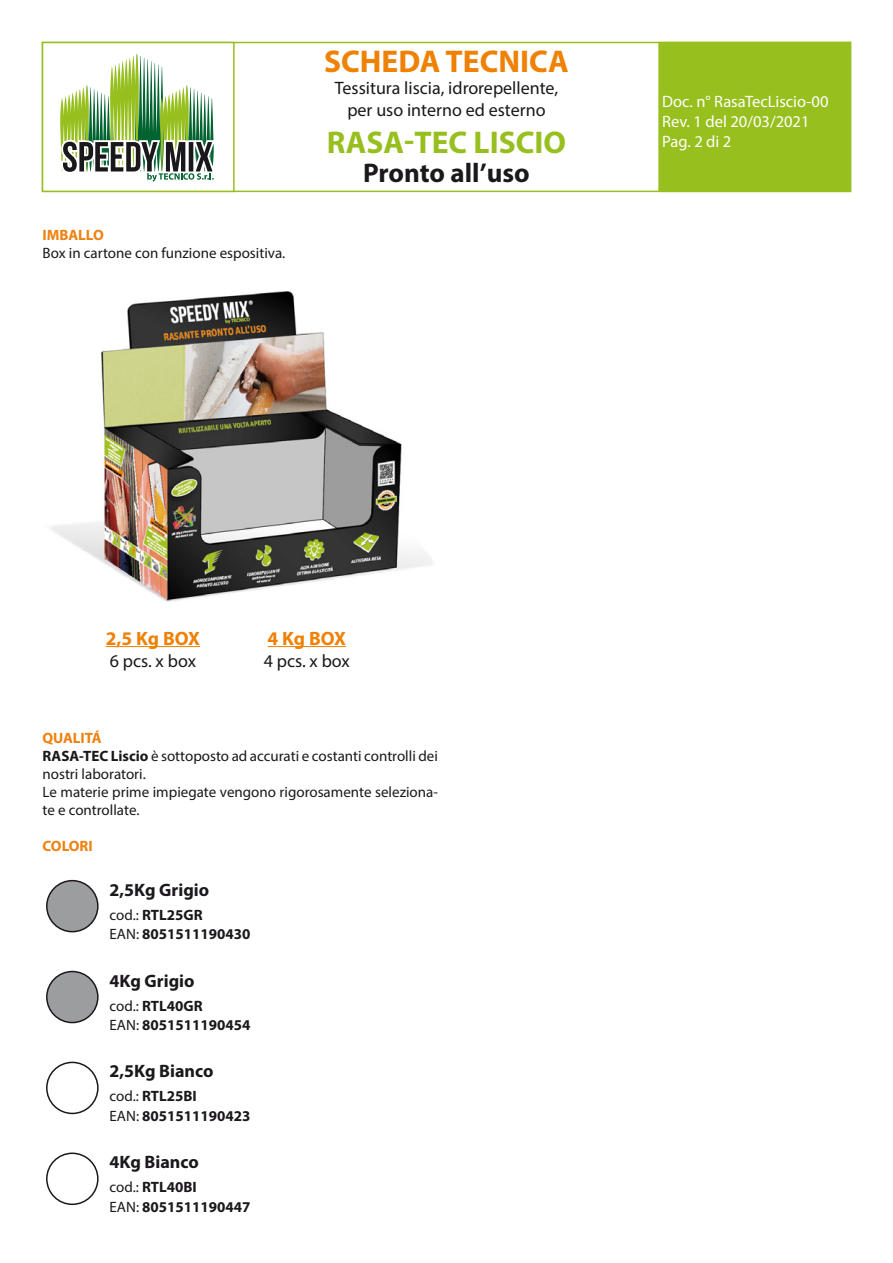
<style>
.page{position:relative;width:893px;height:1263px;background:#fff}
.page>*{position:absolute;margin:0;border:0;box-sizing:border-box;transform-origin:0 0}
.t1{font:700 31.5px "Myriad Pro";color:#97bf1e}
.t2{font:700 31.5px "Myriad Pro";color:#ef8104}
.t3{font:700 27px "Myriad Pro";color:#1b181c}
.t4{font:700 19.35px "Myriad Pro";letter-spacing:-.015em;color:#ef8104}
.t5{font:18px/21.6px "Myriad Pro";color:#1b181c;text-align:center}
.t6{font:700 18px "Myriad Pro";color:#1b181c}
.t7{font:16.5px/19.8px "Myriad Pro";color:#fff}
.t8{font:15px/18px "Myriad Pro";color:#1b181c}
.t9{font:700 15px/19.5px "Myriad Pro";color:#1b181c}
.t10{font:700 15px "Myriad Pro";color:#ef810e}
.s1{font-weight:700;color:#ef810e}
.s2{font-weight:700}
.s3{font-weight:400}
</style>
<div class="page">
<div style="left:42px;top:42px;width:809px;height:150px;background:#fff;border:2px solid #97bf1e"></div>
<div style="left:42px;top:42px;width:193px;height:150px;background:#fff;border:2px solid #97bf1e"></div>
<div style="left:658px;top:42px;width:193px;height:150px;background:#97bf1e"></div>
<svg style="left:60px;top:54px;width:154px;height:128px"></svg>
<div style="left:47px;top:881px;width:51px;height:51px;background:#9c9d9f;border-radius:50%"></div>
<div style="left:46px;top:880px;width:53px;height:52px;border:2px solid #1b171b;border-radius:50%"></div>
<div style="left:47px;top:971px;width:51px;height:51px;background:#9c9d9f;border-radius:50%"></div>
<div style="left:46px;top:971px;width:53px;height:52px;border:2px solid #1b171b;border-radius:50%"></div>
<div style="left:46px;top:1062px;width:53px;height:52px;border:2px solid #1b171b;border-radius:50%"></div>
<div style="left:46px;top:1152px;width:53px;height:53px;border:2px solid #1b171b;border-radius:50%"></div>
<img style="left:50px;top:291px;width:383px;height:310px">
<hr style="left:106px;top:646px;width:94px;height:1px;background:#ef8104">
<hr style="left:268px;top:646px;width:78px;height:1px;background:#ef8104">
<p class="t10" style="left:43px;top:225px;width:63px">IMBALLO</p>
<p class="t8" style="left:43px;top:244px;width:244px">Box in cartone con funzione espositiva.</p>
<h1 class="t2" style="left:324px;top:41px;width:246px">SCHEDA TECNICA</h1>
<p class="t5" style="left:335px;top:77px;width:225px">Tessitura liscia, idrorepellente, per uso interno ed esterno</p>
<h1 class="t1" style="left:327px;top:122px;width:241px">RASA-TEC LISCIO</h1>
<h2 class="t3" style="left:363px;top:155px;width:168px">Pronto all’uso</h2>
<p class="t7" style="left:662px;top:91px;width:168px">Doc. n° RasaTecLiscio-00<br>Rev. 1 del 20/03/2021<br>Pag. 2 di 2</p>
<p class="t4" style="left:106px;top:625px;width:96px">2,5 Kg BOX</p>
<p class="t5" style="left:110px;top:650px;width:88px">6 pcs. x box</p>
<p class="t4" style="left:268px;top:625px;width:80px">4 Kg BOX</p>
<p class="t5" style="left:264px;top:650px;width:88px">4 pcs. x box</p>
<p class="t8" style="left:43px;top:729px;width:397px"><span class="s1">QUALITÁ<br></span><span class="s2">RASA-TEC Liscio</span> è sottoposto ad accurati e costanti controlli dei nostri laboratori.<br>Le materie prime impiegate vengono rigorosamente seleziona&shy;te e controllate.</p>
<p class="t10" style="left:43px;top:836px;width:52px">COLORI</p>
<p class="t6" style="left:110px;top:878px;width:101px">2,5Kg Grigio</p>
<p class="t9" style="left:110px;top:904px;width:142px"><span class="s3">cod.:</span> RTL25GR<br><span class="s3">EAN:</span> 8051511190430</p>
<p class="t6" style="left:110px;top:969px;width:86px">4Kg Grigio</p>
<p class="t9" style="left:110px;top:995px;width:142px"><span class="s3">cod.:</span> RTL40GR<br><span class="s3">EAN:</span> 8051511190454</p>
<p class="t6" style="left:110px;top:1060px;width:105px">2,5Kg Bianco</p>
<p class="t9" style="left:110px;top:1086px;width:142px"><span class="s3">cod.:</span> RTL25BI<br><span class="s3">EAN:</span> 8051511190423</p>
<p class="t6" style="left:110px;top:1150px;width:91px">4Kg Bianco</p>
<p class="t9" style="left:110px;top:1177px;width:142px"><span class="s3">cod.:</span> RTL40BI<br><span class="s3">EAN:</span> 8051511190447</p>
</div>
